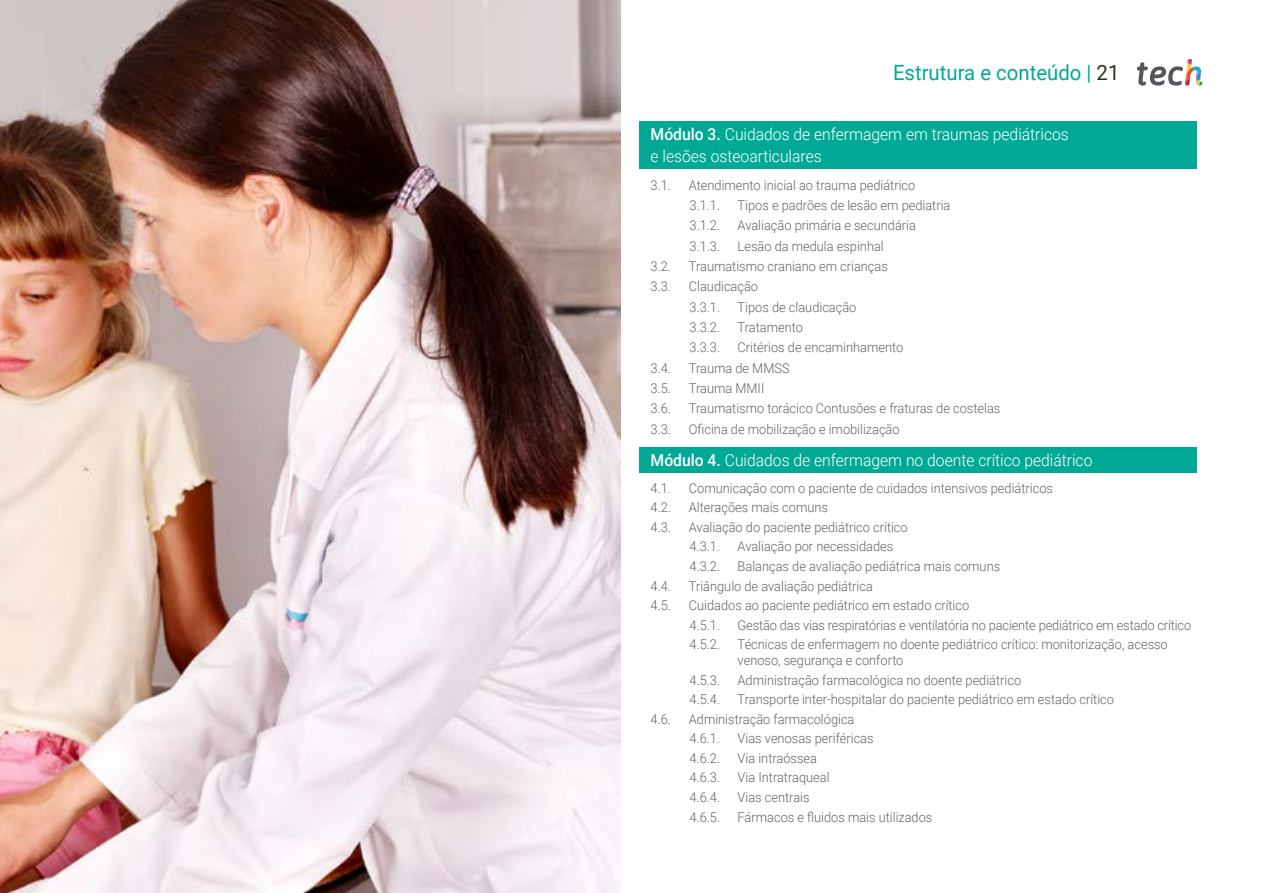
<style>
.page{position:relative;width:1263px;height:893px;background:#fff}
.page>*{position:absolute;margin:0;border:0;box-sizing:border-box;transform-origin:0 0}
.t1{font:21px "Roboto";color:#00a996}
.t2{font:300 16.5px/22.5px "Roboto";color:#fff;scale:.95 1}
.t3{font:300 13.5px/20.4px "Roboto";color:#61646a;scale:.95 1}
.s1{color:#312e20}
.s2{font-weight:500}
</style>
<div class="page">
<img style="left:0;top:0;width:621px;height:893px">
<svg style="left:1137px;top:59px;width:65px;height:27px"></svg>
<div style="left:639px;top:121px;width:558px;height:48px;background:#00a996"></div>
<div style="left:639px;top:447px;width:558px;height:25px;background:#00a996"></div>
<h1 class="t1" style="left:893px;top:57px;width:228px">Estrutura e conteúdo | <span class="s1">21</span></h1>
<p class="t2" style="left:651px;top:122px;width:442px"><span class="s2">Módulo 3.</span> Cuidados de enfermagem em traumas pediátricos e lesões osteoarticulares</p>
<p class="t3" style="left:651px;top:174px;width:23px">3.1.</p>
<p class="t3" style="left:689px;top:174px;width:240px">Atendimento inicial ao trauma pediátrico<br>3.1.1.</p>
<p class="t3" style="left:738px;top:194px;width:226px">Tipos e padrões de lesão em pediatria</p>
<p class="t3" style="left:690px;top:215px;width:34px">3.1.2.</p>
<p class="t3" style="left:738px;top:215px;width:189px">Avaliação primária e secundária</p>
<p class="t3" style="left:690px;top:235px;width:34px">3.1.3.</p>
<p class="t3" style="left:738px;top:235px;width:155px">Lesão da medula espinhal</p>
<p class="t3" style="left:651px;top:255px;width:23px">3.2.</p>
<p class="t3" style="left:689px;top:255px;width:211px">Traumatismo craniano em crianças</p>
<p class="t3" style="left:651px;top:276px;width:23px">3.3.</p>
<p class="t3" style="left:689px;top:276px;width:74px">Claudicação<br>3.3.1.</p>
<p class="t3" style="left:738px;top:296px;width:127px">Tipos de claudicação</p>
<p class="t3" style="left:690px;top:316px;width:34px">3.3.2.</p>
<p class="t3" style="left:738px;top:316px;width:70px">Tratamento</p>
<p class="t3" style="left:690px;top:337px;width:34px">3.3.3.</p>
<p class="t3" style="left:738px;top:337px;width:176px">Critérios de encaminhamento</p>
<p class="t3" style="left:651px;top:357px;width:23px">3.4.</p>
<p class="t3" style="left:689px;top:357px;width:108px">Trauma de MMSS</p>
<p class="t3" style="left:651px;top:377px;width:23px">3.5.</p>
<p class="t3" style="left:689px;top:377px;width:81px">Trauma MMII</p>
<p class="t3" style="left:651px;top:398px;width:23px">3.6.</p>
<p class="t3" style="left:689px;top:398px;width:329px">Traumatismo torácico Contusões e fraturas de costelas</p>
<p class="t3" style="left:651px;top:418px;width:23px">3.3.</p>
<p class="t3" style="left:689px;top:418px;width:223px">Oficina de mobilização e imobilização</p>
<p class="t2" style="left:651px;top:448px;width:467px"><span class="s2">Módulo 4.</span> Cuidados de enfermagem no doente crítico pediátrico</p>
<p class="t3" style="left:651px;top:477px;width:23px">4.1.</p>
<p class="t3" style="left:689px;top:477px;width:385px">Comunicação com o paciente de cuidados intensivos pediátricos</p>
<p class="t3" style="left:651px;top:497px;width:23px">4.2.</p>
<p class="t3" style="left:689px;top:497px;width:148px">Alterações mais comuns</p>
<p class="t3" style="left:651px;top:516px;width:23px">4.3.</p>
<p class="t3" style="left:689px;top:517px;width:232px;line-height:19.5px">Avaliação do paciente pediátrico crítico<br>4.3.1.</p>
<p class="t3" style="left:738px;top:536px;width:165px">Avaliação por necessidades</p>
<p class="t3" style="left:690px;top:555px;width:34px">4.3.2.</p>
<p class="t3" style="left:738px;top:555px;width:278px">Balanças de avaliação pediátrica mais comuns</p>
<p class="t3" style="left:651px;top:575px;width:23px">4.4.</p>
<p class="t3" style="left:689px;top:575px;width:195px">Triângulo de avaliação pediátrica</p>
<p class="t3" style="left:651px;top:595px;width:23px">4.5.</p>
<p class="t3" style="left:689px;top:595px;width:297px;line-height:19.6px">Cuidados ao paciente pediátrico em estado crítico<br>4.5.1.</p>
<p class="t3" style="left:738px;top:614px;width:479px">Gestão das vias respiratórias e ventilatória no paciente pediátrico em estado crítico</p>
<p class="t3" style="left:690px;top:634px;width:34px">4.5.2.</p>
<p class="t3" style="left:738px;top:636px;width:454px;line-height:15.8px">Técnicas de enfermagem no doente pediátrico crítico: monitorização, acesso venoso, segurança e conforto</p>
<p class="t3" style="left:690px;top:669px;width:34px">4.5.3.</p>
<p class="t3" style="left:738px;top:669px;width:300px">Administração farmacológica no doente pediátrico</p>
<p class="t3" style="left:690px;top:689px;width:34px">4.5.4.</p>
<p class="t3" style="left:738px;top:689px;width:398px">Transporte inter-hospitalar do paciente pediátrico em estado crítico</p>
<p class="t3" style="left:651px;top:708px;width:23px">4.6.</p>
<p class="t3" style="left:689px;top:709px;width:176px;line-height:19.6px">Administração farmacológica<br>4.6.1.</p>
<p class="t3" style="left:738px;top:728px;width:145px">Vias venosas periféricas</p>
<p class="t3" style="left:690px;top:747px;width:34px">4.6.2.</p>
<p class="t3" style="left:738px;top:747px;width:85px">Via intraóssea</p>
<p class="t3" style="left:690px;top:767px;width:34px">4.6.3.</p>
<p class="t3" style="left:738px;top:767px;width:98px">Via Intratraqueal</p>
<p class="t3" style="left:690px;top:786px;width:34px">4.6.4.</p>
<p class="t3" style="left:738px;top:786px;width:77px">Vias centrais</p>
<p class="t3" style="left:690px;top:806px;width:34px">4.6.5.</p>
<p class="t3" style="left:738px;top:806px;width:207px">Fármacos e fluidos mais utilizados</p>
</div>
